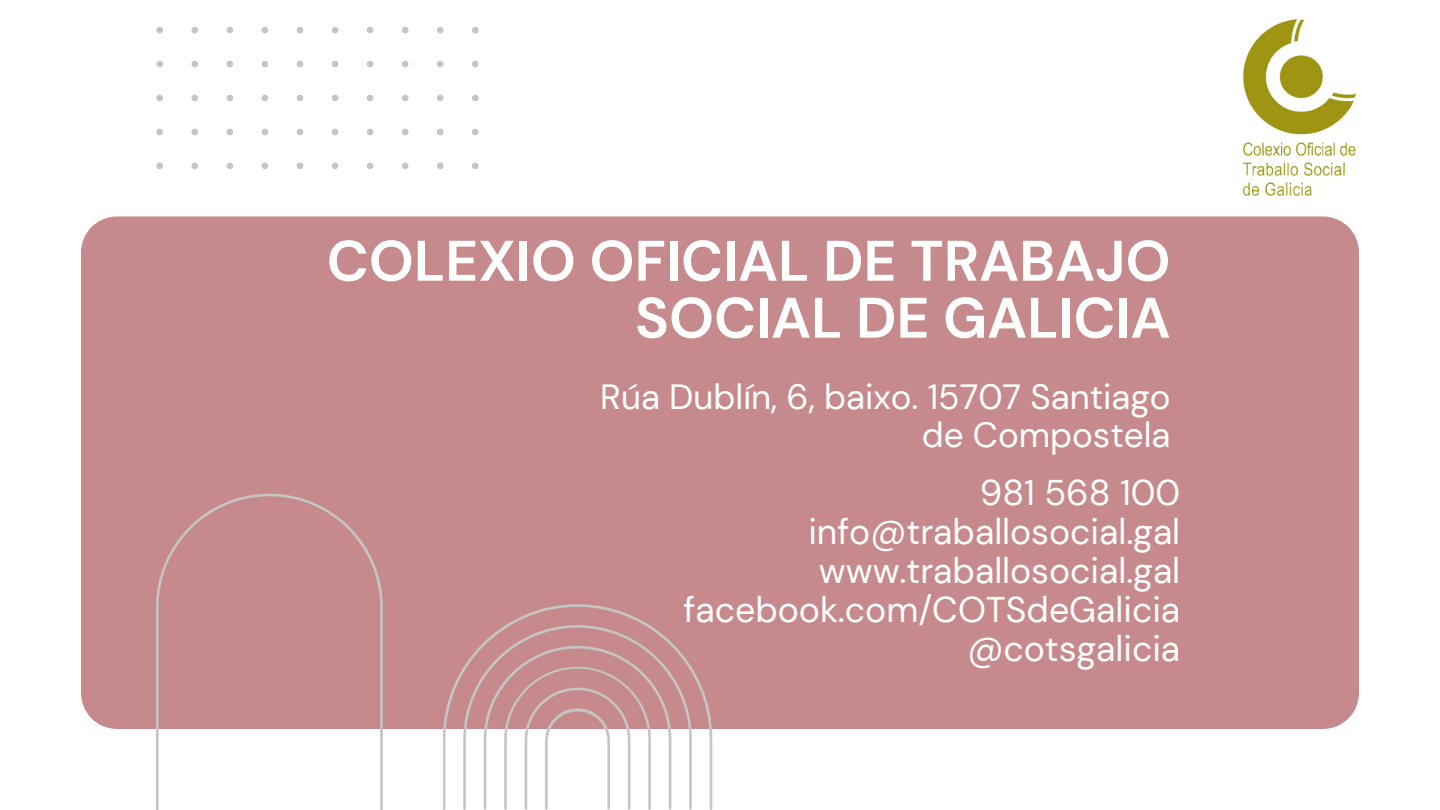
<style>
.page{position:relative;width:1440px;height:810px;background:#fff}
.page>*{position:absolute;margin:0;border:0;box-sizing:border-box;transform-origin:0 0}
.t1{font:700 57px/57px "DM Sans";color:#fff;text-align:right}
.t2{font:35.7px "DM Sans";color:#fff}
.t3{font:35px/38.2px "DM Sans";color:#fff;text-align:right}
</style>
<div class="page">
<div style="left:81px;top:216px;width:1277px;height:513px;background:#c78a8c"></div>
<svg style="left:156px;top:26px;width:323px;height:143px"></svg>
<svg style="left:156px;top:494px;width:226px;height:316px;fill:#c78a8c"></svg>
<svg style="left:443px;top:604px;width:269px;height:206px;fill:#c78a8c"></svg>
<img style="left:1242px;top:19px;width:115px;height:177px">
<p class="t1" style="left:327px;top:233px;width:845px">COLEXIO OFICIAL DE TRABAJO<br>SOCIAL DE GALICIA</p>
<p class="t3" style="left:600px;top:378px;width:572px">Rúa Dublín, 6, baixo. 15707 Santiago de Compostela</p>
<h1 class="t2" style="left:980px;top:470px;width:202px">981 568 100</h1>
<p class="t2" style="left:808px;top:509px;width:373px">info@traballosocial.gal</p>
<p class="t2" style="left:819px;top:548px;width:363px">www.traballosocial.gal</p>
<p class="t2" style="left:684px;top:587px;width:498px">facebook.com/COTSdeGalicia</p>
<p class="t2" style="left:967px;top:626px;width:214px">@cotsgalicia</p>
</div>
